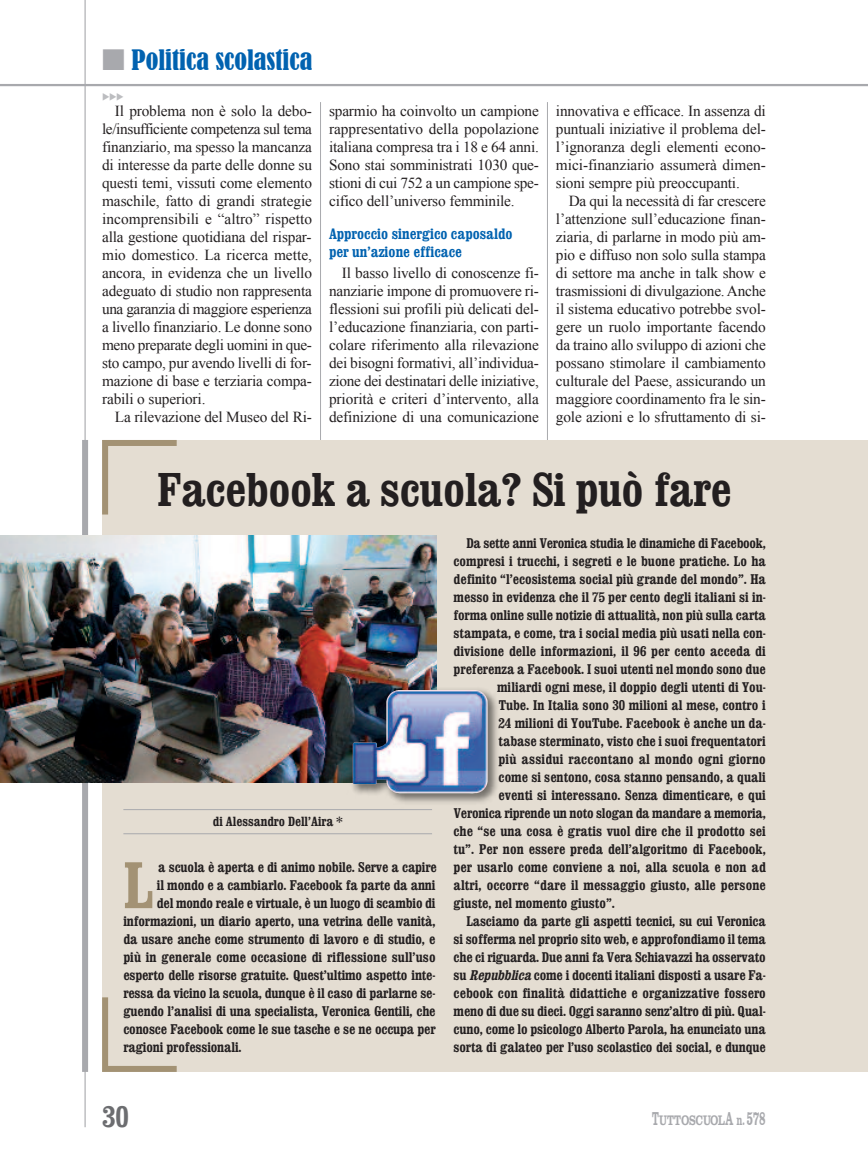
<style>
.page{position:relative;width:868px;height:1157px;background:#fff}
.page>*{position:absolute;margin:0;border:0;box-sizing:border-box;transform-origin:0 0}
.t1{font:700 condensed 66px "Clarendon";color:#a39274}
.t2{font:700 condensed 48px "Clarendon";letter-spacing:-.01em;color:#231f20}
.t3{font:700 condensed 30px "Clarendon";color:#6c6d70}
.t4{font:condensed 26.4px "Bernard";color:#0162b0}
.t5{font:15.3px/18px "Times New Roman";letter-spacing:-.01em;color:#231f20;text-align:justify}
.t6{font:700 condensed 15.3px/18px "Clarendon";color:#0162b0}
.t7{font:700 condensed 14.25px "Clarendon";letter-spacing:-.01em;color:#231f20}
.t8{font:700 condensed 14.25px "Clarendon";letter-spacing:.01em;color:#231f20}
.t9{font:700 14.25px "Clarendon T";letter-spacing:-.02em;color:#a8a9ad;scale:.72 1}
.t10{font:700 condensed 13.5px "Clarendon";color:#231f20}
.t11{font:9px "Wingdings 3";color:#bcbdc0}
.s1{color:#a8a9ad}
.s2{font-style:italic}
.s3{font-size:19.2px}
.s4{font-size:15px}
</style>
<div class="page">
<hr style="left:0;top:84px;width:867px;height:2px;background:#a8a9ad">
<hr style="left:320px;top:102px;width:1px;height:969px;background:#a8a9ad">
<hr style="left:84px;top:0;width:2px;height:1127px;background:#a8a9ad">
<hr style="left:547px;top:102px;width:1px;height:969px;background:#a8a9ad">
<div style="left:82px;top:440px;width:6px;height:631px;background:#a8a9ad"></div>
<div style="left:102px;top:440px;width:765px;height:631px;background:#e4ddd2"></div>
<svg style="left:102px;top:997px;width:81px;height:75px"></svg>
<img style="left:0;top:535px;width:437px;height:247px">
<img style="left:296px;top:654px;width:202px;height:181px">
<img style="left:352px;top:690px;width:136px;height:103px">
<hr style="left:123px;top:809px;width:309px;height:1px;background:#a8a9ad">
<hr style="left:123px;top:833px;width:309px;height:1px;background:#a8a9ad">
<svg style="left:102px;top:440px;width:75px;height:75px"></svg>
<h3 class="t4" style="left:102px;top:44px;width:212px"><span class="s1">■</span> Politica scolastica</h3>
<p class="t11" style="left:102px;top:92px;width:23px">◆◆◆</p>
<p class="t5" style="left:102px;top:102px;width:211px;text-indent:13px">Il problema non è solo la debo&shy;le/insufficiente competenza sul tema finanziario, ma spesso la mancanza di interesse da parte delle donne su questi temi, vissuti come elemento maschile, fatto di grandi strategie incomprensibili e “altro” rispetto alla gestione quotidiana del rispar&shy;mio domestico. La ricerca mette, ancora, in evidenza che un livello adeguato di studio non rappresenta una garanzia di maggiore esperienza a livello finanziario. Le donne sono meno preparate degli uomini in que&shy;sto campo, pur avendo livelli di for&shy;mazione di base e terziaria compa&shy;rabili o superiori.</p>
<p class="t5" style="left:115px;top:408px;width:199px">La rilevazione del Museo del Ri-</p>
<p class="t5" style="left:329px;top:102px;width:211px">sparmio ha coinvolto un campione rappresentativo della popolazione italiana compresa tra i 18 e 64 anni.<br>Sono stai somministrati 1030 que&shy;stioni di cui 752 a un campione spe&shy;cifico dell’universo femminile.</p>
<p class="t6" style="left:329px;top:224px;width:185px">Approccio sinergico caposaldo per un’azione efficace</p>
<p class="t5" style="left:329px;top:264px;width:211px;text-indent:13px">Il basso livello di conoscenze fi&shy;nanziarie impone di promuovere ri&shy;flessioni sui profili più delicati del&shy;l’educazione finanziaria, con parti&shy;colare riferimento alla rilevazione dei bisogni formativi, all’individua&shy;zione dei destinatari delle iniziative, priorità e criteri d’intervento, alla definizione di una comunicazione</p>
<p class="t5" style="left:556px;top:102px;width:211px">innovativa e efficace. In assenza di puntuali iniziative il problema del&shy;l’ignoranza degli elementi econo&shy;mici-finanziario assumerà dimen&shy;sioni sempre più preoccupanti.</p>
<p class="t5" style="left:556px;top:192px;width:211px;text-indent:13px">Da qui la necessità di far crescere l’attenzione sull’educazione finan&shy;ziaria, di parlarne in modo più am&shy;pio e diffuso non solo sulla stampa di settore ma anche in talk show e trasmissioni di divulgazione. Anche il sistema educativo potrebbe svol&shy;gere un ruolo importante facendo da traino allo sviluppo di azioni che possano stimolare il cambiamento culturale del Paese, assicurando un maggiore coordinamento fra le sin&shy;gole azioni e lo sfruttamento di si-</p>
<h2 class="t2" style="left:157px;top:460px;width:575px">Facebook a scuola? Si può fare</h2>
<p class="t10" style="left:213px;top:813px;width:131px">di Alessandro Dell’Aira *</p>
<h1 class="t1" style="left:123px;top:845px;width:32px">L</h1>
<p class="t7" style="left:158px;top:858px;width:280px">a scuola è aperta e di animo nobile. Serve a capire</p>
<p class="t7" style="left:157px;top:876px;width:280px">il mondo e a cambiarlo. Facebook fa parte da anni</p>
<p class="t7" style="left:157px;top:894px;width:280px">del mondo reale e virtuale, è un luogo di scambio di</p>
<p class="t7" style="left:123px;top:912px;width:314px">informazioni, un diario aperto, una vetrina delle vanità,</p>
<p class="t7" style="left:123px;top:930px;width:314px">da usare anche come strumento di lavoro e di studio, e</p>
<p class="t7" style="left:123px;top:948px;width:314px">più in generale come occasione di riflessione sull’uso</p>
<p class="t7" style="left:123px;top:966px;width:314px">esperto delle risorse gratuite. Quest’ultimo aspetto inte-</p>
<p class="t7" style="left:123px;top:984px;width:314px">ressa da vicino la scuola, dunque è il caso di parlarne se-</p>
<p class="t7" style="left:123px;top:1002px;width:314px">guendo l’analisi di una specialista, Veronica Gentili, che</p>
<p class="t7" style="left:123px;top:1020px;width:314px">conosce Facebook come le sue tasche e se ne occupa per</p>
<p class="t7" style="left:123px;top:1038px;width:120px">ragioni professionali.</p>
<p class="t7" style="left:466px;top:534px;width:301px">Da sette anni Veronica studia le dinamiche di Facebook,</p>
<p class="t7" style="left:453px;top:552px;width:314px">compresi i trucchi, i segreti e le buone pratiche. Lo ha</p>
<p class="t7" style="left:453px;top:570px;width:314px">definito “l’ecosistema social più grande del mondo”. Ha</p>
<p class="t7" style="left:453px;top:588px;width:314px">messo in evidenza che il 75 per cento degli italiani si in-</p>
<p class="t7" style="left:453px;top:606px;width:314px">forma online sulle notizie di attualità, non più sulla carta</p>
<p class="t7" style="left:453px;top:624px;width:314px">stampata, e come, tra i social media più usati nella con-</p>
<p class="t7" style="left:453px;top:642px;width:314px">divisione delle informazioni, il 96 per cento acceda di</p>
<p class="t7" style="left:453px;top:660px;width:314px">preferenza a Facebook. I suoi utenti nel mondo sono due</p>
<p class="t7" style="left:497px;top:678px;width:270px">miliardi ogni mese, il doppio degli utenti di You-</p>
<p class="t7" style="left:498px;top:696px;width:268px">tube. In Italia sono 30 milioni al mese, contro i</p>
<p class="t7" style="left:498px;top:714px;width:269px">24 milioni di Youtube. Facebook è anche un da-</p>
<p class="t7" style="left:498px;top:732px;width:268px">tabase sterminato, visto che i suoi frequentatori</p>
<p class="t8" style="left:498px;top:750px;width:269px">più assidui raccontano al mondo ogni giorno</p>
<p class="t7" style="left:498px;top:768px;width:268px">come si sentono, cosa stanno pensando, a quali</p>
<p class="t7" style="left:498px;top:786px;width:269px">eventi si interessano. Senza dimenticare, e qui</p>
<p class="t7" style="left:453px;top:804px;width:314px">Veronica riprende un noto slogan da mandare a memoria,</p>
<p class="t7" style="left:453px;top:822px;width:314px">che “se una cosa è gratis vuol dire che il prodotto sei</p>
<p class="t7" style="left:453px;top:840px;width:314px">tu”. Per non essere preda dell’algoritmo di Facebook,</p>
<p class="t7" style="left:453px;top:858px;width:314px">per usarlo come conviene a noi, alla scuola e non ad</p>
<p class="t7" style="left:453px;top:876px;width:314px">altri, occorre “dare il messaggio giusto, alle persone</p>
<p class="t7" style="left:453px;top:894px;width:163px">giuste, nel momento giusto”.</p>
<p class="t7" style="left:466px;top:912px;width:301px">Lasciamo da parte gli aspetti tecnici, su cui Veronica</p>
<p class="t7" style="left:453px;top:930px;width:314px">si sofferma nel proprio sito web, e approfondiamo il tema</p>
<p class="t7" style="left:453px;top:948px;width:314px">che ci riguarda. Due anni fa Vera Schiavazzi ha osservato</p>
<p class="t7" style="left:453px;top:966px;width:314px">su <span class="s2">Repubblica</span>come i docenti italiani disposti a usare Fa-</p>
<p class="t7" style="left:453px;top:984px;width:314px">cebook con finalità didattiche e organizzative fossero</p>
<p class="t7" style="left:453px;top:1002px;width:314px">meno di due su dieci. Oggi saranno senz’altro di più. Qual-</p>
<p class="t7" style="left:453px;top:1020px;width:314px">cuno, come lo psicologo Alberto Parola, ha enunciato una</p>
<p class="t7" style="left:453px;top:1038px;width:314px">sorta di galateo per l’uso scolastico dei social, e dunque</p>
<h3 class="t3" style="left:102px;top:1098px;width:28px">30</h3>
<p class="t9" style="left:652px;top:1111px;width:159px"><span class="s3">T</span>UTTOSCUOL<span class="s3">A</span> <span class="s4">N.</span> <span class="s3">578</span></p>
</div>
